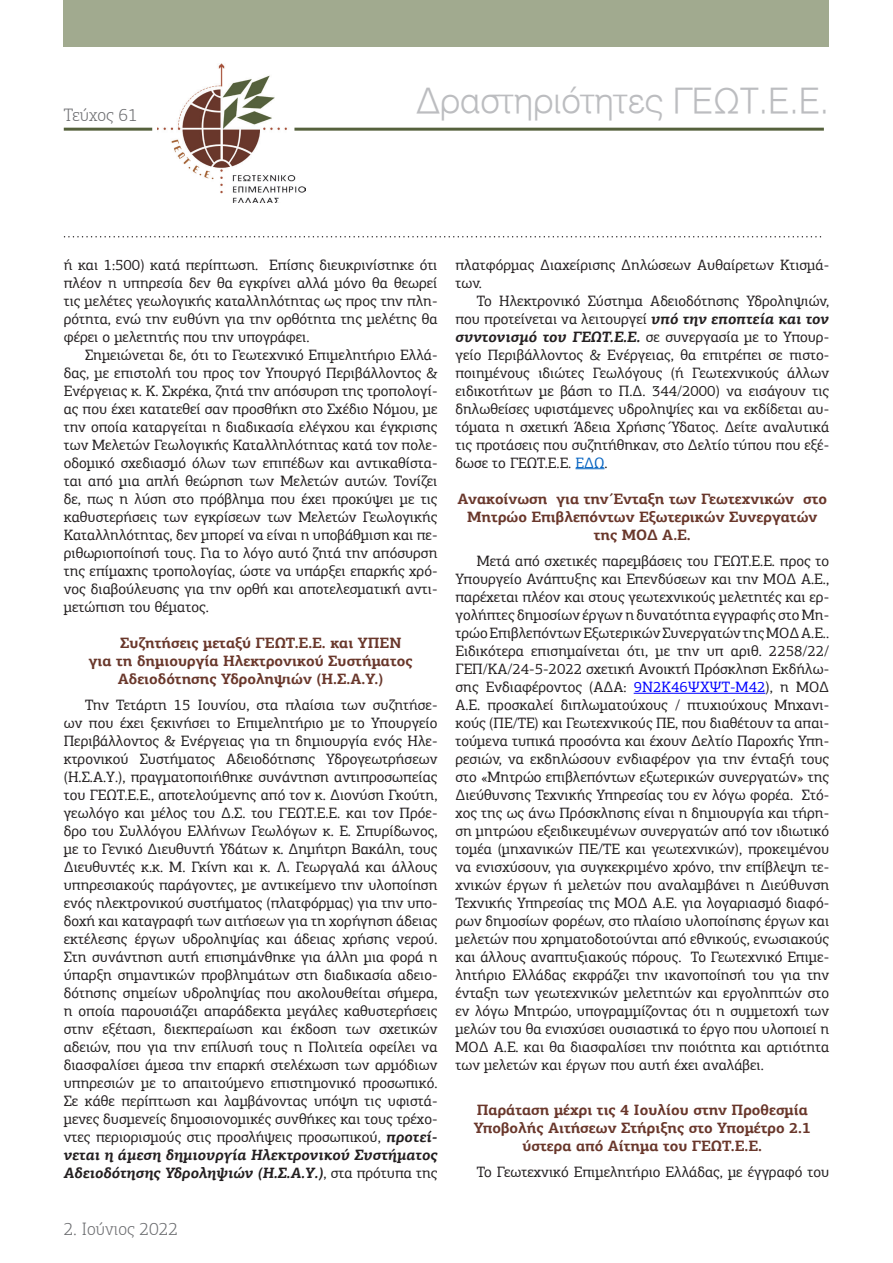
<style>
.page{position:relative;width:893px;height:1263px;background:#fff}
.page>*{position:absolute;margin:0;border:0;box-sizing:border-box;transform-origin:0 0}
.t1{font:34.5px "UN Helvetica Light Normal";color:#bcbdc0}
.t2{font:300 18px "PF Agora Slab Pro";color:#6c6d70}
.List_Paragraph{font:15px/18px "PF Agora Slab Pro";color:#231f20;text-align:justify}
.t3{font:700 15px/18px "PF Agora Slab Pro";color:#69372b;text-align:center}
.s1{font-weight:700;font-style:italic}
.s2{color:#0563c1}
.s3{color:#00f}
</style>
<div class="page">
<img style="left:157px;top:64px;width:148px;height:139px">
<hr style="left:64px;top:128px;width:88px;height:3px;background:#55613c">
<hr style="left:294px;top:128px;width:530px;height:3px;background:#55613c">
<div style="left:64px;top:0;width:765px;height:47px;background:#a1aa8f"></div>
<svg style="left:65px;top:236px;width:756px;height:1px"></svg>
<svg style="left:575px;top:468px;width:29px;height:1px"></svg>
<hr style="left:634px;top:693px;width:131px;height:1px;background:#00f">
<p class="t2" style="left:64px;top:105px;width:76px">Τεύχος 61</p>
<p class="t1" style="left:417px;top:81px;width:414px">Δραστηριότητες ΓΕΩΤ.Ε.Ε.</p>
<p class="List_Paragraph" style="left:64px;top:255px;width:375px">ή και 1:500) κατά περίπτωση. Επίσης διευκρινίστηκε ότι πλέον η υπηρεσία δεν θα εγκρίνει αλλά μόνο θα θεωρεί τις μελέτες γεωλογικής καταλληλότητας ως προς την πλη&shy;ρότητα, ενώ την ευθύνη για την ορθότητα της μελέτης θα φέρει ο μελετητής που την υπογράφει.</p>
<p class="List_Paragraph" style="left:64px;top:345px;width:375px;text-indent:21px">Σημειώνεται δε, ότι το Γεωτεχνικό Επιμελητήριο Ελλά&shy;δας, με επιστολή του προς τον Υπουργό Περιβάλλοντος &amp; Ενέργειας κ. Κ. Σκρέκα, ζητά την απόσυρση της τροπολογί&shy;ας που έχει κατατεθεί σαν προσθήκη στο Σχέδιο Νόμου, με την οποία καταργείται η διαδικασία ελέγχου και έγκρισης των Μελετών Γεωλογικής Καταλληλότητας κατά τον πολε&shy;οδομικό σχεδιασμό όλων των επιπέδων και αντικαθίστα&shy;ται από μια απλή θεώρηση των Μελετών αυτών. Τονίζει δε, πως η λύση στο πρόβλημα που έχει προκύψει με τις καθυστερήσεις των εγκρίσεων των Μελετών Γεωλογικής Καταλληλότητας, δεν μπορεί να είναι η υποβάθμιση και πε&shy;ριθωριοποίησή τους. Για το λόγο αυτό ζητά την απόσυρση της επίμαχης τροπολογίας, ώστε να υπάρξει επαρκής χρό&shy;νος διαβούλευσης για την ορθή και αποτελεσματική αντι&shy;μετώπιση του θέματος.</p>
<p class="t3" style="left:120px;top:633px;width:283px">Συζητήσεις μεταξύ ΓΕΩΤ.Ε.Ε. και ΥΠΕΝ</p>
<p class="t3" style="left:89px;top:651px;width:325px">για τη δημιουργία Ηλεκτρονικού Συστήματος</p>
<p class="t3" style="left:118px;top:669px;width:267px">Αδειοδότησης Υδροληψιών (Η.Σ.Α.Υ.)</p>
<p class="List_Paragraph" style="left:64px;top:696px;width:375px;text-indent:21px">Την Τετάρτη 15 Ιουνίου, στα πλαίσια των συζητήσε&shy;ων που έχει ξεκινήσει το Επιμελητήριο με το Υπουργείο Περιβάλλοντος &amp; Ενέργειας για τη δημιουργία ενός Ηλε&shy;κτρονικού Συστήματος Αδειοδότησης Υδρογεωτρήσεων (Η.Σ.Α.Υ.), πραγματοποιήθηκε συνάντηση αντιπροσωπείας του ΓΕΩΤ.Ε.Ε., αποτελούμενης από τον κ. Διονύση Γκούτη, γεωλόγο και μέλος του Δ.Σ. του ΓΕΩΤ.Ε.Ε. και τον Πρόε&shy;δρο του Συλλόγου Ελλήνων Γεωλόγων κ. Ε. Σπυρίδωνος, με το Γενικό Διευθυντή Υδάτων κ. Δημήτρη Βακάλη, τους Διευθυντές κ.κ. Μ. Γκίνη και κ. Λ. Γεωργαλά και άλλους υπηρεσιακούς παράγοντες, με αντικείμενο την υλοποίηση ενός ηλεκτρονικού συστήματος (πλατφόρμας) για την υπο&shy;δοχή και καταγραφή των αιτήσεων για τη χορήγηση άδειας εκτέλεσης έργων υδροληψίας και άδειας χρήσης νερού.<br>Στη συνάντηση αυτή επισημάνθηκε για άλλη μια φορά η ύπαρξη σημαντικών προβλημάτων στη διαδικασία αδειο&shy;δότησης σημείων υδροληψίας που ακολουθείται σήμερα, η οποία παρουσιάζει απαράδεκτα μεγάλες καθυστερήσεις στην εξέταση, διεκπεραίωση και έκδοση των σχετικών αδειών, που για την επίλυσή τους η Πολιτεία οφείλει να διασφαλίσει άμεσα την επαρκή στελέχωση των αρμόδιων υπηρεσιών με το απαιτούμενο επιστημονικό προσωπικό.<br>Σε κάθε περίπτωση και λαμβάνοντας υπόψη τις υφιστά&shy;μενες δυσμενείς δημοσιονομικές συνθήκες και τους τρέχο&shy;ντες περιορισμούς στις προσλήψεις προσωπικού, <span class="s1">προτεί&shy;νεται η άμεση δημιουργία Ηλεκτρονικού Συστήματος Αδειοδότησης Υδροληψιών (Η.Σ.Α.Υ.)</span>, στα πρότυπα της</p>
<p class="t2" style="left:64px;top:1218px;width:116px">2. Ιούνιος 2022</p>
<p class="List_Paragraph" style="left:455px;top:255px;width:375px">πλατφόρμας Διαχείρισης Δηλώσεων Αυθαίρετων Κτισμά&shy;των.</p>
<p class="List_Paragraph" style="left:455px;top:291px;width:375px;text-indent:21px">Το Ηλεκτρονικό Σύστημα Αδειοδότησης Υδροληψιών, που προτείνεται να λειτουργεί <span class="s1">υπό την εποπτεία και τον συντονισμό του ΓΕΩΤ.Ε.Ε.</span> σε συνεργασία με το Υπουρ&shy;γείο Περιβάλλοντος &amp; Ενέργειας, θα επιτρέπει σε πιστο&shy;ποιημένους ιδιώτες Γεωλόγους (ή Γεωτεχνικούς άλλων ειδικοτήτων με βάση το Π.Δ. 344/2000) να εισάγουν τις δηλωθείσες υφιστάμενες υδροληψίες και να εκδίδεται αυ&shy;τόματα η σχετική Άδεια Χρήσης Ύδατος. Δείτε αναλυτικά τις προτάσεις που συζητήθηκαν, στο Δελτίο τύπου που εξέ&shy;δωσε το ΓΕΩΤ.Ε.Ε. <span class="s2">ΕΔΩ</span>.</p>
<p class="t3" style="left:458px;top:489px;width:371px">Ανακοίνωση για την Ένταξη των Γεωτεχνικών στο<br>Μητρώο Επιβλεπόντων Εξωτερικών Συνεργατών της ΜΟΔ Α.Ε.</p>
<p class="List_Paragraph" style="left:455px;top:552px;width:375px;text-indent:21px">Μετά από σχετικές παρεμβάσεις του ΓΕΩΤ.Ε.Ε. προς το Υπουργείο Ανάπτυξης και Επενδύσεων και την ΜΟΔ Α.Ε., παρέχεται πλέον και στους γεωτεχνικούς μελετητές και ερ&shy;γολήπτες δημοσίων έργων η δυνατότητα εγγραφής στο Μη&shy;τρώο Επιβλεπόντων Εξωτερικών Συνεργατών της ΜΟΔ Α.Ε..<br>Ειδικότερα επισημαίνεται ότι, με την υπ αριθ. 2258/22/ ΓΕΠ/ΚΑ/24-5-2022 σχετική Ανοικτή Πρόσκληση Εκδήλω&shy;σης Ενδιαφέροντος (ΑΔΑ: <span class="s3">9Ν2Κ46ΨΧΨΤ-Μ42</span>), η ΜΟΔ Α.Ε. προσκαλεί διπλωματούχους / πτυχιούχους Μηχανι&shy;κούς (ΠΕ/ΤΕ) και Γεωτεχνικούς ΠΕ, που διαθέτουν τα απαι&shy;τούμενα τυπικά προσόντα και έχουν Δελτίο Παροχής Υπη&shy;ρεσιών, να εκδηλώσουν ενδιαφέρον για την ένταξή τους στο «Μητρώο επιβλεπόντων εξωτερικών συνεργατών» της Διεύθυνσης Τεχνικής Υπηρεσίας του εν λόγω φορέα. Στό&shy;χος της ως άνω Πρόσκλησης είναι η δημιουργία και τήρη&shy;ση μητρώου εξειδικευμένων συνεργατών από τον ιδιωτικό τομέα (μηχανικών ΠΕ/ΤΕ και γεωτεχνικών), προκειμένου να ενισχύσουν, για συγκεκριμένο χρόνο, την επίβλεψη τε&shy;χνικών έργων ή μελετών που αναλαμβάνει η Διεύθυνση Τεχνικής Υπηρεσίας της ΜΟΔ Α.Ε. για λογαριασμό διαφό&shy;ρων δημοσίων φορέων, στο πλαίσιο υλοποίησης έργων και μελετών που χρηματοδοτούνται από εθνικούς, ενωσιακούς και άλλους αναπτυξιακούς πόρους. Το Γεωτεχνικό Επιμε&shy;λητήριο Ελλάδας εκφράζει την ικανοποίησή του για την ένταξη των γεωτεχνικών μελετητών και εργοληπτών στο εν λόγω Μητρώο, υπογραμμίζοντας ότι η συμμετοχή των μελών του θα ενισχύσει ουσιαστικά το έργο που υλοποιεί η ΜΟΔ Α.Ε. και θα διασφαλίσει την ποιότητα και αρτιότητα των μελετών και έργων που αυτή έχει αναλάβει.</p>
<p class="t3" style="left:474px;top:1100px;width:339px">Παράταση μέχρι τις 4 Ιουλίου στην Προθεσμία<br>Υποβολής Αιτήσεων Στήριξης στο Υπομέτρο 2.1 ύστερα από Αίτημα του ΓΕΩΤ.Ε.Ε.</p>
<p class="List_Paragraph" style="left:477px;top:1163px;width:354px">Το Γεωτεχνικό Επιμελητήριο Ελλάδας, με έγγραφό του</p>
</div>
